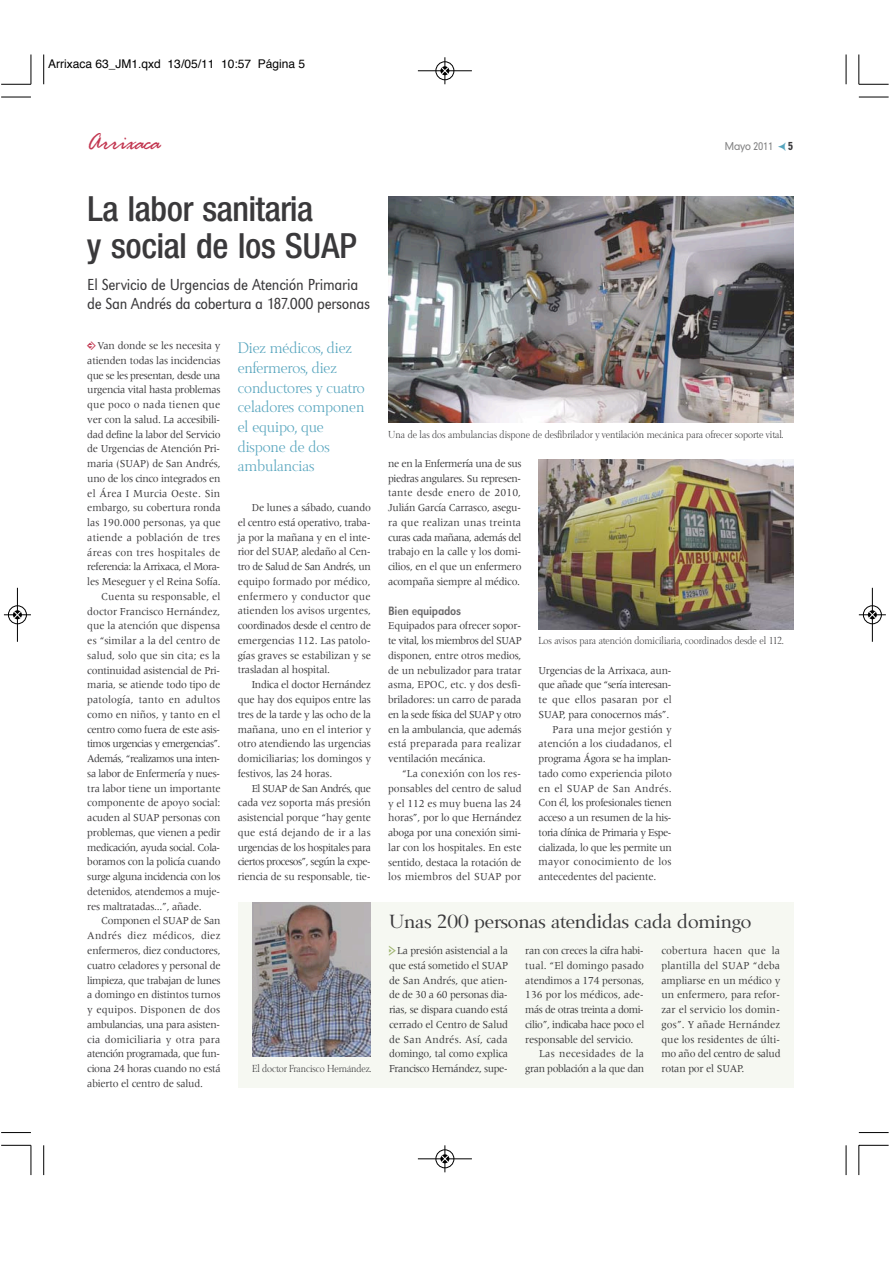
<style>
.page{position:relative;width:893px;height:1263px;background:#fff}
.page>*{position:absolute;margin:0;border:0;box-sizing:border-box;transform-origin:0 0}
.t1{font:600 34.5px/36.9px "Colnova";letter-spacing:-.01em;color:#3a393b}
.t2{font:24.6px "Rage Italic Plain";letter-spacing:-.015em;color:#c23650}
.t3{font:18.45px "Belfast";letter-spacing:-.005em;color:#3a393b}
.t4{font:16.65px/19px "URW Grotesk T Ligh Extr Narr";letter-spacing:-.015em;color:#3a393b}
.t5{font:300 14.7px/19.6px "Belfast";letter-spacing:-.005em;color:#55a4bd;scale:.95 1}
.t6{font:12.6px "URW Grotesk T Regu Extr Narr";letter-spacing:-.02em;color:#69686a}
.t7{font:12px "Helvetica";color:#000}
.t8{font:11.1px/14.7px "Meridien";letter-spacing:-.02em;color:#3a393b;text-align:justify;scale:.95 1}
.t9{font:11.1px "Meridien";letter-spacing:.015em;color:#3a393b;scale:.95 1}
.t10{font:11.1px "Meridien";letter-spacing:-.04em;color:#3a393b;scale:.95 1}
.t11{font:11.1px "Meridien";letter-spacing:-.045em;color:#3a393b;scale:.95 1}
.t12{font:11.1px "Meridien";color:#3a393b;scale:.95 1}
.t13{font:11.1px "Meridien";letter-spacing:-.05em;color:#3a393b;scale:.95 1}
.t14{font:11.1px "Meridien";letter-spacing:.01em;color:#3a393b;scale:.95 1}
.t15{font:11.1px "Meridien";letter-spacing:.005em;color:#3a393b;scale:.95 1}
.t16{font:10.5px "Geometric 706 BT Medium B";letter-spacing:-.025em;color:#7e7e7f;scale:.9 1}
.t17{font:300 9.9px "Belfast";color:#3a393b;scale:.9 1}
.s1{font-family:"Pointers";font-size:11.1px;color:#55a4bd}
.s2{font-family:"Geometric 706 BT Black Condensed B";font-size:11.1px;color:#3a393b}
.s3{font-family:"Pointers";color:#c23650}
.s4{font-family:"Pointers";color:#a0b671}
</style>
<div class="page">
<div style="left:238px;top:902px;width:555px;height:186px;background:#f6f8f2"></div>
<svg style="left:43px;top:55px;width:1px;height:29px"></svg>
<hr style="left:1px;top:97px;width:30px;height:1px;background:#000">
<svg style="left:31px;top:55px;width:1px;height:29px"></svg>
<hr style="left:1px;top:84px;width:30px;height:1px;background:#000">
<svg style="left:845px;top:55px;width:1px;height:29px"></svg>
<hr style="left:858px;top:97px;width:30px;height:1px;background:#000">
<svg style="left:858px;top:55px;width:1px;height:29px"></svg>
<hr style="left:858px;top:84px;width:30px;height:1px;background:#000">
<hr style="left:43px;top:1145px;width:1px;height:30px;background:#000">
<hr style="left:1px;top:1132px;width:30px;height:1px;background:#000">
<hr style="left:31px;top:1145px;width:1px;height:30px;background:#000">
<hr style="left:1px;top:1145px;width:30px;height:1px;background:#000">
<hr style="left:845px;top:1145px;width:1px;height:30px;background:#000">
<hr style="left:858px;top:1132px;width:30px;height:1px;background:#000">
<hr style="left:858px;top:1145px;width:1px;height:30px;background:#000">
<hr style="left:858px;top:1145px;width:30px;height:1px;background:#000">
<hr style="left:418px;top:71px;width:54px;height:1px;background:#000">
<svg style="left:435px;top:57px;width:19px;height:27px"></svg>
<img style="left:252px;top:902px;width:119px;height:155px">
<img style="left:388px;top:196px;width:405px;height:227px">
<hr style="left:17px;top:588px;width:1px;height:54px;background:#000">
<svg style="left:4px;top:605px;width:27px;height:19px"></svg>
<img style="left:538px;top:460px;width:255px;height:169px">
<hr style="left:872px;top:588px;width:1px;height:54px;background:#000">
<svg style="left:858px;top:605px;width:27px;height:19px"></svg>
<hr style="left:418px;top:1159px;width:54px;height:1px;background:#000">
<svg style="left:435px;top:1145px;width:19px;height:27px"></svg>
<p class="t7" style="left:48px;top:59px;width:258px">Arrixaca 63_JM1.qxd 13/05/11 10:57 Página 5</p>
<h2 class="t2" style="left:87px;top:133px;width:75px">Arrixaca</h2>
<p class="t16" style="left:724px;top:142px;width:78px">Mayo 2011 <span class="s1">ç</span> <span class="s2">5</span></p>
<h1 class="t1" style="left:87px;top:194px;width:271px">La labor sanitaria<br>y social de los SUAP</h1>
<h2 class="t4" style="left:87px;top:276px;width:284px">El Servicio de Urgencias de Atención Primaria de San Andrés da cobertura a 187.000 personas</h2>
<p class="t8" style="left:87px;top:339px;width:142px"><span class="s3">m</span>Van donde se les necesita y atienden todas las incidencias que se les presentan, desde una urgencia vital hasta problemas que poco o nada tienen que ver con la salud. La accesibili&shy;dad define la labor del Servicio de Urgencias de Atención Pri&shy;maria (SUAP) de San Andrés, uno de los cinco integrados en el Área I Murcia Oeste. Sin embargo, su cobertura ronda las 190.000 personas, ya que atiende a población de tres áreas con tres hospitales de referencia: la Arrixaca, el Mora&shy;les Meseguer y el Reina Sofía.</p>
<p class="t8" style="left:87px;top:590px;width:142px;text-indent:14px">Cuenta su responsable, el doctor Francisco Hernández, que la atención que dispensa es “similar a la del centro de salud, solo que sin cita; es la continuidad asistencial de Pri&shy;maria, se atiende todo tipo de patología, tanto en adultos como en niños, y tanto en el centro como fuera de este asis&shy;timos urgencias y emergencias”.<br>Además, “realizamos una inten&shy;sa labor de Enfermería y nues&shy;tra labor tiene un importante componente de apoyo social: acuden al SUAP personas con problemas, que vienen a pedir medicación, ayuda social. Cola&shy;boramos con la policía cuando surge alguna incidencia con los detenidos, atendemos a muje&shy;res maltratadas...”, añade.</p>
<p class="t8" style="left:87px;top:914px;width:142px;text-indent:14px">Componen el SUAP de San Andrés diez médicos, diez enfermeros, diez conductores, cuatro celadores y personal de limpieza, que trabajan de lunes a domingo en distintos turnos y equipos. Disponen de dos ambulancias, una para asisten&shy;cia domiciliaria y otra para atención programada, que fun&shy;ciona 24 horas cuando no está abierto el centro de salud.</p>
<h3 class="t5" style="left:238px;top:340px;width:135px">Diez médicos, diez enfermeros, diez conductores y cuatro celadores componen el equipo, que dispone de dos ambulancias</h3>
<p class="t8" style="left:238px;top:501px;width:142px;text-indent:14px">De lunes a sábado, cuando el centro está operativo, traba&shy;ja por la mañana y en el inte&shy;rior del SUAP, aledaño al Cen&shy;tro de Salud de San Andrés, un equipo formado por médico, enfermero y conductor que atienden los avisos urgentes, coordinados desde el centro de emergencias 112. Las patolo&shy;gías graves se estabilizan y se trasladan al hospital.</p>
<p class="t8" style="left:238px;top:678px;width:142px;text-indent:14px">Indica el doctor Hernández que hay dos equipos entre las tres de la tarde y las ocho de la mañana, uno en el interior y otro atendiendo las urgencias domiciliarias; los domingos y festivos, las 24 horas.</p>
<p class="t8" style="left:238px;top:781px;width:142px;text-indent:14px">El SUAP de San Andrés, que cada vez soporta más presión asistencial porque “hay gente que está dejando de ir a las urgencias de los hospitales para ciertos procesos”, según la expe&shy;riencia de su responsable, tie-</p>
<p class="t17" style="left:252px;top:1065px;width:134px">El doctor Francisco Hernández.</p>
<p class="t17" style="left:388px;top:430px;width:440px">Una de las dos ambulancias dispone de desfibrilador y ventilación mecánica para ofrecer soporte vital.</p>
<p class="t8" style="left:388px;top:457px;width:142px">ne en la Enfermería una de sus piedras angulares. Su represen&shy;tante desde enero de 2010, Julián García Carrasco, asegu&shy;ra que realizan unas treinta curas cada mañana, además del trabajo en la calle y los domi&shy;cilios, en el que un enfermero acompaña siempre al médico.</p>
<p class="t6" style="left:388px;top:606px;width:74px">Bien equipados</p>
<p class="t8" style="left:388px;top:619px;width:142px">Equipados para ofrecer sopor&shy;te vital, los miembros del SUAP disponen, entre otros medios, de un nebulizador para tratar asma, EPOC, etc. y dos desfi&shy;briladores: un carro de parada en la sede física del SUAP y otro en la ambulancia, que además está preparada para realizar ventilación mecánica.</p>
<p class="t8" style="left:388px;top:767px;width:142px;text-indent:14px">“La conexión con los res&shy;ponsables del centro de salud y el 112 es muy buena las 24 horas”, por lo que Hernández aboga por una conexión simi&shy;lar con los hospitales. En este sentido, destaca la rotación de los miembros del SUAP por</p>
<p class="t17" style="left:538px;top:637px;width:273px">Los avisos para atención domiciliaria, coordinados desde el 112.</p>
<p class="t8" style="left:538px;top:664px;width:141px">Urgencias de la Arrixaca, aun-</p>
<p class="t13" style="left:538px;top:681px;width:141px">que añade que “sería interesan-</p>
<p class="t14" style="left:538px;top:695px;width:141px">te que ellos pasaran por el</p>
<p class="t8" style="left:538px;top:708px;width:142px;text-align:right">SUAP, para conocernos más”.<br>Para una mejor gestión y</p>
<p class="t12" style="left:538px;top:740px;width:142px">atención a los ciudadanos, el</p>
<p class="t8" style="left:538px;top:752px;width:141px">programa Ágora se ha implan-</p>
<p class="t8" style="left:538px;top:767px;width:142px">tado como experiencia piloto</p>
<p class="t9" style="left:538px;top:784px;width:141px">en el SUAP de San Andrés.</p>
<p class="t10" style="left:538px;top:799px;width:142px">Con él, los profesionales tienen</p>
<p class="t8" style="left:538px;top:811px;width:141px">acceso a un resumen de la his-</p>
<p class="t11" style="left:538px;top:828px;width:141px">toria clínica de Primaria y Espe-</p>
<p class="t8" style="left:538px;top:841px;width:142px">cializada, lo que les permite un</p>
<p class="t9" style="left:538px;top:858px;width:141px">mayor conocimiento de los</p>
<p class="t8" style="left:538px;top:870px;width:125px">antecedentes del paciente.</p>
<p class="t3" style="left:389px;top:915px;width:364px">Unas 200 personas atendidas cada domingo</p>
<p class="t8" style="left:389px;top:944px;width:127px"><span class="s4">h</span>La presión asistencial a la</p>
<p class="t8" style="left:525px;top:944px;width:126px">ran con creces la cifra habi-</p>
<p class="t8" style="left:389px;top:959px;width:127px">que está sometido el SUAP</p>
<p class="t15" style="left:525px;top:961px;width:127px">tual. “El domingo pasado</p>
<p class="t8" style="left:389px;top:974px;width:126px">de San Andrés, que atien-</p>
<p class="t8" style="left:525px;top:974px;width:127px">atendimos a 174 personas,</p>
<p class="t8" style="left:389px;top:988px;width:126px">de de 30 a 60 personas dia-</p>
<p class="t12" style="left:525px;top:991px;width:126px">136 por los médicos, ade-</p>
<p class="t8" style="left:389px;top:1003px;width:127px">rias, se dispara cuando está</p>
<p class="t11" style="left:525px;top:1005px;width:126px">más de otras treinta a domi-</p>
<p class="t8" style="left:389px;top:1018px;width:127px">cerrado el Centro de Salud</p>
<p class="t8" style="left:525px;top:1018px;width:127px">cilio”, indicaba hace poco el</p>
<p class="t9" style="left:389px;top:1035px;width:126px">de San Andrés. Así, cada</p>
<p class="t8" style="left:525px;top:1033px;width:115px">responsable del servicio.</p>
<p class="t8" style="left:389px;top:1047px;width:127px">domingo, tal como explica</p>
<p class="t9" style="left:539px;top:1050px;width:112px">Las necesidades de la</p>
<p class="t10" style="left:389px;top:1064px;width:126px">Francisco Hernández, supe-</p>
<p class="t10" style="left:525px;top:1064px;width:127px">gran población a la que dan</p>
<p class="t8" style="left:661px;top:944px;width:127px">cobertura hacen que la plantilla del SUAP “deba ampliarse en un médico y un enfermero, para refor&shy;zar el servicio los domin&shy;gos”. Y añade Hernández que los residentes de últi&shy;mo año del centro de salud rotan por el SUAP.</p>
</div>
